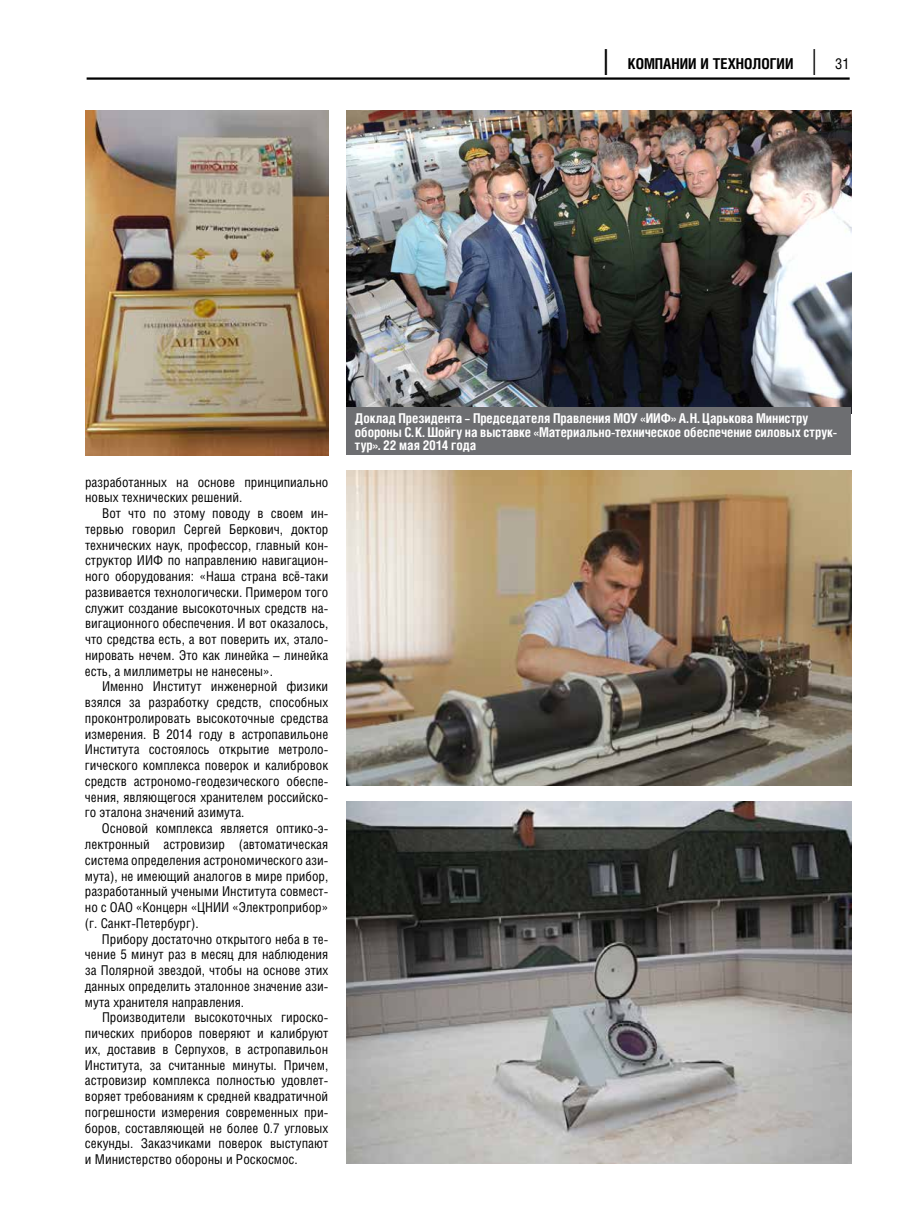
<style>
.page{position:relative;width:915px;height:1212px;background:#fff}
.page>*{position:absolute;margin:0;border:0;box-sizing:border-box;transform-origin:0 0}
.t1{font:36px "Helios Cond C";color:#000;scale:.9 1}
.t2{font:36px "Helios Cond Light C";color:#000;scale:.75 1}
.t3{font:700 15px "Helios Cond C";letter-spacing:.05em;color:#000}
.t4{font:15px "Helios Cond C";color:#000}
.t5{font:13.5px/15.8px "Helios Cond C";color:#000;text-align:justify}
.t6{font:700 13.5px/13.5px "Helios Cond C";letter-spacing:-.005em;color:#fff}
</style>
<div class="page">
<hr style="left:87px;top:77px;width:762px;height:3px;background:#000">
<img style="left:346px;top:111px;width:504px;height:297px">
<img style="left:346px;top:471px;width:504px;height:315px">
<img style="left:346px;top:802px;width:504px;height:362px">
<img style="left:85px;top:111px;width:243px;height:344px">
<div style="left:346px;top:408px;width:504px;height:47px;background:#6d6e71"></div>
<h1 class="t1" style="left:602px;top:41px;width:10px">|</h1>
<p class="t3" style="left:627px;top:55px;width:26px">компании</p>
<p class="t3" style="left:700px;top:55px;width:85px">и технологии</p>
<h1 class="t2" style="left:811px;top:42px;width:9px">|</h1>
<p class="t4" style="left:834px;top:55px;width:16px">31</p>
<p class="t5" style="left:85px;top:474px;width:245px">разработанных на основе принципиально новых технических решений.</p>
<p class="t5" style="left:85px;top:505px;width:245px;text-indent:17px">Вот что по этому поводу в своем ин&shy;тервью говорил Сергей Беркович, доктор технических наук, профессор, главный кон&shy;структор ИИФ по направлению навигацион&shy;ного оборудования: «Наша страна всё-таки развивается технологически. Примером того служит создание высокоточных средств на&shy;вигационного обеспечения. И вот оказалось, что средства есть, а вот поверить их, этало&shy;нировать нечем. Это как линейка – линейка есть, а миллиметры не нанесены».</p>
<p class="t5" style="left:85px;top:678px;width:245px;text-indent:17px">Именно Институт инженерной физики взялся за разработку средств, способных проконтролировать высокоточные средства измерения. В 2014 году в астропавильоне Института состоялось открытие метроло&shy;гического комплекса поверок и калибровок средств астрономо-геодезического обеспе&shy;чения, являющегося хранителем российско&shy;го эталона значений азимута.</p>
<p class="t5" style="left:85px;top:820px;width:245px;text-indent:17px">Основой комплекса является оптико-э&shy;лектронный астровизир (автоматическая система определения астрономического ази&shy;мута), не имеющий аналогов в мире прибор, разработанный учеными Института совмест&shy;но с ОАО «Концерн «ЦНИИ «Электроприбор» (г. Санкт-Петербург).</p>
<p class="t5" style="left:85px;top:930px;width:245px;text-indent:17px">Прибору достаточно открытого неба в те&shy;чение 5 минут раз в месяц для наблюдения за Полярной звездой, чтобы на основе этих данных определить эталонное значение ази&shy;мута хранителя направления.</p>
<p class="t5" style="left:85px;top:1009px;width:245px;text-indent:17px">Производители высокоточных гироско&shy;пических приборов поверяют и калибруют их, доставив в Серпухов, в астропавильон Института, за считанные минуты. Причем, астровизир комплекса полностью удовлет&shy;воряет требованиям к средней квадратичной погрешности измерения современных при&shy;боров, составляющей не более 0.7 угловых секунды. Заказчиками поверок выступают и Министерство обороны и Роскосмос.</p>
<p class="t6" style="left:355px;top:411px;width:483px">Доклад Президента – Председателя Правления МОУ «ИИФ» А.Н. Царькова Министру обороны С. К. Шойгу на выставке «Материально-техническое обеспечение силовых струк&shy;тур». 22 мая 2014 года</p>
</div>
